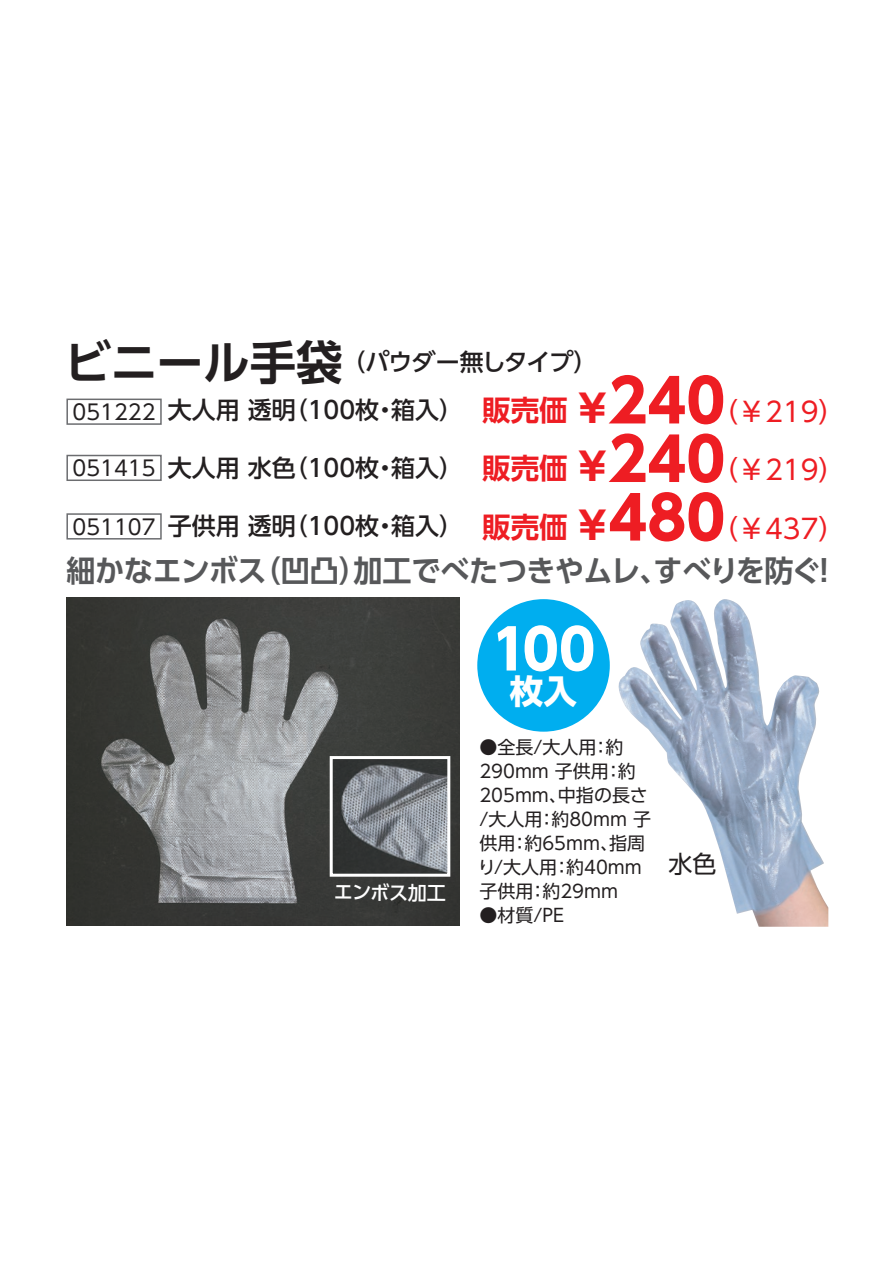
<style>
.page{position:relative;width:893px;height:1263px;background:#fff}
.page>*{position:absolute;margin:0;border:0;box-sizing:border-box;transform-origin:0 0}
.t1{font:700 55.2px "UD Shin Go Pr 6";color:#fff}
.t2{font:700 46.35px "UD Shin Go Pr 6 De";color:#231f20}
.t3{font:700 33.6px "UD Shin Go Pr 6";color:#fff}
.t4{font:700 30px "UD Shin Go Pr 6 De";letter-spacing:-.01em;color:#57585a}
.t5{font:500 24px "UD Shin Go Pr 6";color:#231f20}
.t6{font:500 24px "UD Shin Go Pr 6";letter-spacing:-.04em;color:#231f20}
.t7{font:24px "UD Shin Go Pr 6";color:#231f20}
.t8{font:21px "UD Shin Go Pr 6";color:#231f20}
.t9{font:500 19.05px "UD Shin Go Pr 6";color:#fff}
.t10{font:18px/24px "UD Shin Go Pr 6";color:#231f20}
.s1{font-family:"UD Shin Go Pr 6 De";font-weight:700;font-size:28.5px;color:#ee1d23}
.s2{font-weight:700;font-size:37.95px;color:#ee1d23}
.s3{font-weight:700;font-size:59.1px;color:#ee1d23}
.s4{font-weight:400;font-size:27px;color:#ee1d23}
.s5{font-weight:400;font-size:21px}
</style>
<div class="page">
<img style="left:618px;top:599px;width:210px;height:328px">
<img style="left:66px;top:597px;width:393px;height:328px">
<img style="left:334px;top:760px;width:112px;height:113px">
<div style="left:330px;top:756px;width:120px;height:121px;border:3px solid #fff"></div>
<div style="left:477px;top:599px;width:133px;height:133px;background:#00aeef;border-radius:50%"></div>
<div style="left:66px;top:399px;width:96px;height:26px;border:2px solid #6c6d70"></div>
<div style="left:66px;top:455px;width:96px;height:26px;border:2px solid #6c6d70"></div>
<div style="left:66px;top:513px;width:96px;height:26px;border:2px solid #6c6d70"></div>
<h2 class="t2" style="left:65px;top:325px;width:279px">ビニール手袋</h2>
<p class="t6" style="left:342px;top:343px;width:257px">（パウダー無しタイプ）</p>
<p class="t5" style="left:168px;top:391px;width:679px">大人用 透明（100枚・箱入） <span class="s1">販売価</span><span class="s2">￥</span><span class="s3">240</span><span class="s4">（￥219）</span></p>
<p class="t8" style="left:72px;top:395px;width:85px">051222</p>
<p class="t5" style="left:72px;top:448px;width:774px"><span class="s5">051415</span> 大人用 水色（100枚・箱入） <span class="s1">販売価</span><span class="s2">￥</span><span class="s3">240</span><span class="s4">（￥219）</span></p>
<p class="t5" style="left:72px;top:507px;width:774px"><span class="s5">051107</span> 子供用 透明（100枚・箱入） <span class="s1">販売価</span><span class="s2">￥</span><span class="s3">480</span><span class="s4">（￥437）</span></p>
<p class="t4" style="left:66px;top:546px;width:774px">細かなエンボス（凹凸）加工でべたつきやムレ、すべりを防ぐ！</p>
<p class="t9" style="left:334px;top:877px;width:114px">エンボス加工</p>
<h1 class="t1" style="left:492px;top:604px;width:105px">100</h1>
<h3 class="t3" style="left:510px;top:664px;width:69px">枚入</h3>
<p class="t10" style="left:478px;top:734px;width:175px">●全長/大人用：約<br>290mm 子供用：約<br>205mm、中指の長さ/大人用：約80mm 子供用：約65mm、指周り/大人用：約40mm子供用：約29mm</p>
<p class="t10" style="left:479px;top:902px;width:86px">●材質/PE</p>
<p class="t7" style="left:668px;top:845px;width:49px">水色</p>
</div>
